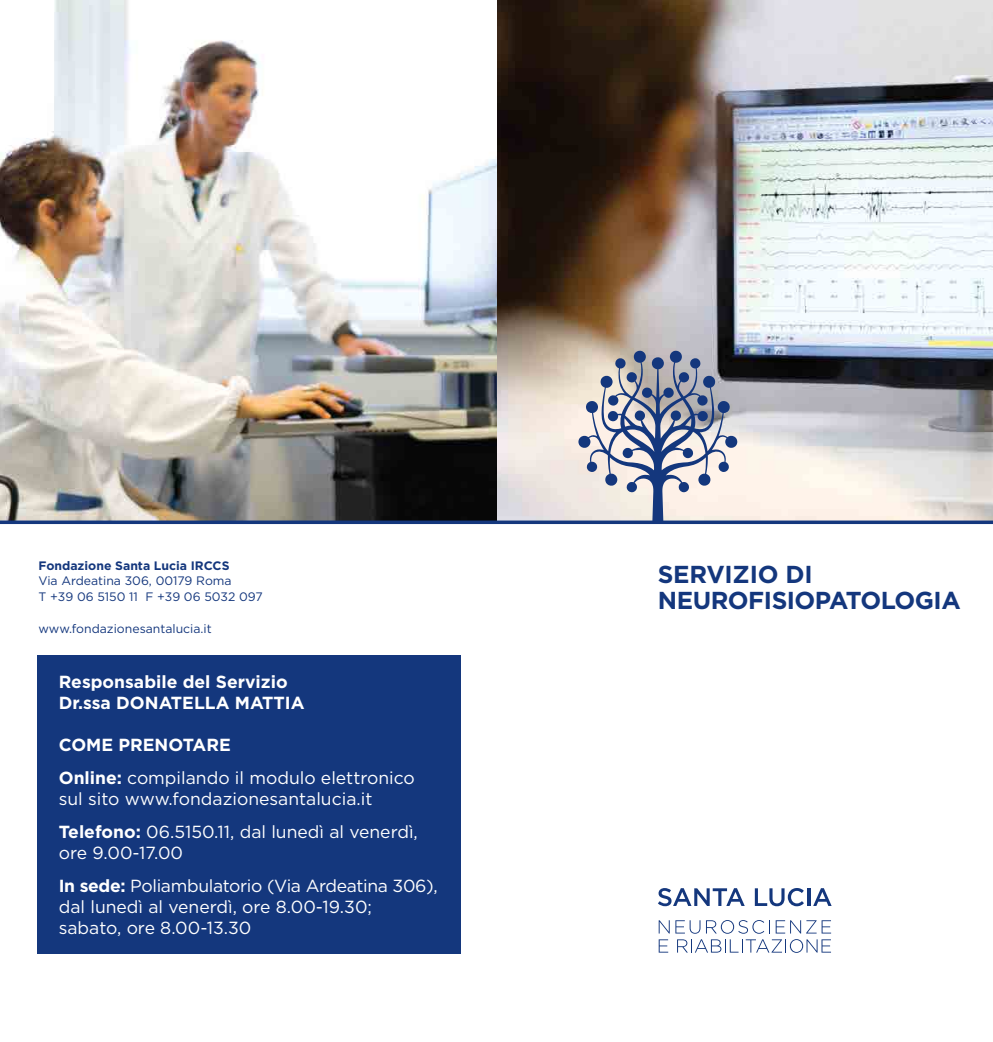
<style>
.page{position:relative;width:993px;height:1042px;background:#fff}
.page>*{position:absolute;margin:0;border:0;box-sizing:border-box;transform-origin:0 0}
.t1{font:700 24.5px/26.2px "Gotham";letter-spacing:-.02em;color:#14377d}
.t2{font:17.5px/33.2px "Gotham";color:#fff}
.t3{font:17.5px/33.2px "Gotham";letter-spacing:-.02em;color:#fff}
.t4{font:700 17.5px/21px "Gotham";color:#fff}
.t5{font:12.25px/15.8px "Gotham";color:#14377d}
.t6{font:700 12.25px "Gotham";color:#14377d}
.s1{font-weight:700}
</style>
<div class="page">
<img style="left:0;top:0;width:992px;height:520px">
<svg style="left:658px;top:920px;width:11px;height:13px"></svg>
<svg style="left:658px;top:939px;width:10px;height:13px"></svg>
<svg style="left:675px;top:920px;width:155px;height:33px"></svg>
<svg style="left:658px;top:888px;width:86px;height:18px"></svg>
<svg style="left:754px;top:888px;width:49px;height:18px"></svg>
<svg style="left:807px;top:888px;width:3px;height:18px"></svg>
<svg style="left:813px;top:888px;width:18px;height:18px"></svg>
<div style="left:37px;top:655px;width:423px;height:298px;background:#14377d"></div>
<svg style="left:578px;top:350px;width:159px;height:170px;background:#adafbb"></svg>
<svg style="left:0;top:520px;width:992px;height:4px;background:#294782"></svg>
<p class="t6" style="left:38px;top:558px;width:192px">Fondazione Santa Lucia IRCCS</p>
<p class="t5" style="left:38px;top:573px;width:226px">Via Ardeatina 306, 00179 Roma<br>T +39 06 5150 11 F +39 06 5032 097</p>
<p class="t5" style="left:38px;top:620px;width:175px">www.fondazionesantalucia.it</p>
<p class="t4" style="left:59px;top:670px;width:247px">Responsabile del Servizio<br>Dr.ssa Donatella Mattia</p>
<p class="t4" style="left:59px;top:733px;width:72px">COME PRE</p>
<p class="t2" style="left:59px;top:727px;width:357px;text-indent:96px"><span class="s1">NOTARE<br>Online:</span> compilando il modulo elettronico</p>
<p class="t2" style="left:59px;top:782px;width:360px">sul sito www.fondazionesantalucia.it<br><span class="s1">Telefono:</span> 06.5150.11, dal lunedì al venerdì,</p>
<p class="t3" style="left:59px;top:836px;width:380px">ore 9.00-17.00<br><span class="s1">I n sede:</span> Poliambulatorio (Via Ardeatina 306),</p>
<p class="t2" style="left:59px;top:896px;width:314px;line-height:21px">dal lunedì al venerdì, ore 8.00-19.30; sabato, ore 8.00-13.30</p>
<h1 class="t1" style="left:657px;top:560px;width:304px">Servizio di<br>Neurofisiopatologia</h1>
</div>
